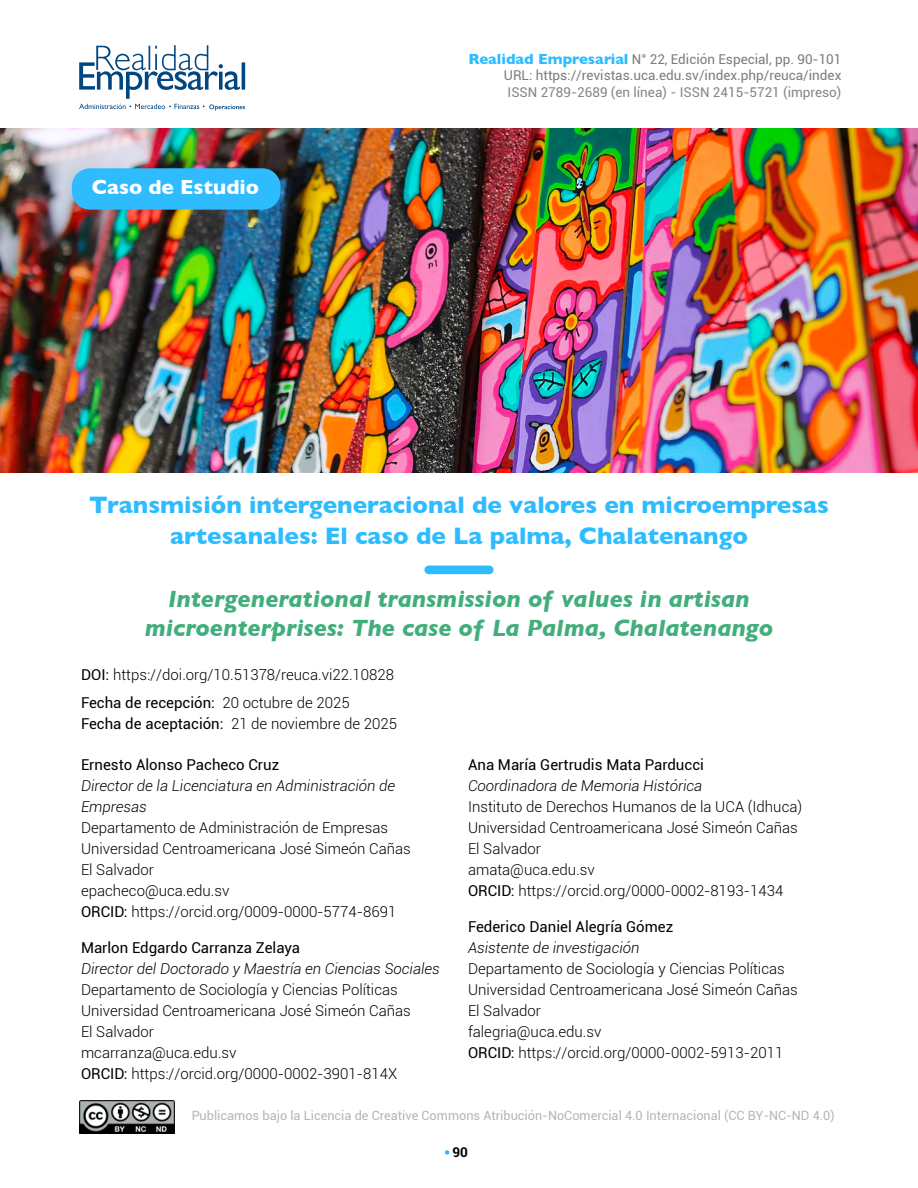
<style>
.page{position:relative;width:918px;height:1188px;background:#fff}
.page>*{position:absolute;margin:0;border:0;box-sizing:border-box;transform-origin:0 0}
.t1{font:700 24.3px/30.8px "Gill Sans";color:#2ebcff;text-align:center}
.t2{font:italic 700 24px/28.3px "Gill Sans";color:#42ae7c;text-align:center}
.t3{font:700 20.7px "Gill Sans";color:#fff}
.t4{font:300 15px/21px "Roboto";color:#000}
.t5{font:italic 300 15px/21px "Roboto";color:#000}
.t6{font:15px "Roboto";color:#000}
.t7{font:13.5px/16.2px "Roboto";color:#7b7c7e;text-align:right}
.t8{font:13.5px "Roboto";color:#858582}
.t9{font:700 13.5px "Roboto";color:#000}
.t10{font:12.75px "Roboto";color:#858582}
.s1{font-family:"Gill Sans";font-weight:700;font-size:15px;color:#2ebcff}
.s2{font-weight:400}
</style>
<div class="page">
<img style="left:79px;top:1100px;width:96px;height:34px">
<svg style="left:445px;top:1150px;width:4px;height:5px"></svg>
<svg style="left:79px;top:45px;width:166px;height:66px"></svg>
<img style="left:0;top:129px;width:918px;height:343px">
<div style="left:72px;top:168px;width:209px;height:42px;background:#2ebcff;border-radius:18px"></div>
<div style="left:424px;top:566px;width:70px;height:8px;background:#2ebcff;border-radius:4px"></div>
<h3 class="t3" style="left:92px;top:170px;width:169px">Caso de Estudio</h3>
<p class="t7" style="left:468px;top:51px;width:375px"><span class="s1">Realidad Empresarial</span> N° 22, Edición Especial, pp. 90-101<br>URL: https://revistas.uca.edu.sv/index.php/reuca/index</p>
<p class="t8" style="left:508px;top:82px;width:335px">ISSN 2789-2689 (en línea) - ISSN 2415-5721 (impreso)</p>
<h1 class="t1" style="left:89px;top:489px;width:741px">Transmisión intergeneracional de valores en microempresas artesanales: El caso de La palma, Chalatenango</h1>
<h2 class="t2" style="left:145px;top:585px;width:630px">Intergenerational transmission of values in artisan microenterprises: The case of La Palma, Chalatenango</h2>
<p class="t4" style="left:81px;top:661px;width:315px;line-height:27.8px"><span class="s2">DOI:</span> https://doi.org/10.51378/reuca.vi22.10828<br><span class="s2">Fecha de recepción:</span> 20 octubre de 2025</p>
<p class="t4" style="left:81px;top:713px;width:318px"><span class="s2">Fecha de aceptación:</span> 21 de noviembre de 2025</p>
<p class="t6" style="left:468px;top:754px;width:237px">Ana María Gertrudis Mata Parducci</p>
<p class="t5" style="left:468px;top:774px;width:236px">Coordinadora de Memoria Histórica</p>
<p class="t4" style="left:468px;top:795px;width:336px">Instituto de Derechos Humanos de la UCA (Idhuca)<br>Universidad Centroamericana José Simeón Cañas El Salvador<br>amata@uca.edu.sv<br><span class="s2">ORCID:</span> https://orcid.org/0000-0002-8193-1434</p>
<p class="t6" style="left:468px;top:916px;width:207px">Federico Daniel Alegría Gómez</p>
<p class="t5" style="left:468px;top:936px;width:173px">Asistente de investigación</p>
<p class="t4" style="left:468px;top:957px;width:331px">Departamento de Sociología y Ciencias Políticas Universidad Centroamericana José Simeón Cañas El Salvador<br>falegria@uca.edu.sv<br><span class="s2">ORCID:</span> https://orcid.org/0000-0002-5913-2011</p>
<p class="t6" style="left:81px;top:754px;width:200px">Ernesto Alonso Pacheco Cruz</p>
<p class="t5" style="left:81px;top:774px;width:316px">Director de la Licenciatura en Administración de<br>Empresas</p>
<p class="t4" style="left:81px;top:816px;width:331px">Departamento de Administración de Empresas Universidad Centroamericana José Simeón Cañas El Salvador<br>epacheco@uca.edu.sv<br><span class="s2">ORCID:</span> https://orcid.org/0009-0000-5774-8691</p>
<p class="t6" style="left:81px;top:937px;width:221px">Marlon Edgardo Carranza Zelaya</p>
<p class="t5" style="left:81px;top:957px;width:360px">Director del Doctorado y Maestría en Ciencias Sociales</p>
<p class="t4" style="left:81px;top:978px;width:331px">Departamento de Sociología y Ciencias Políticas Universidad Centroamericana José Simeón Cañas El Salvador<br>mcarranza@uca.edu.sv<br><span class="s2">ORCID:</span> https://orcid.org/0000-0002-3901-814X</p>
<p class="t10" style="left:192px;top:1106px;width:645px">Publicamos bajo la Licencia de Creative Commons Atribución-NoComercial 4.0 Internacional (CC BY-NC-ND 4.0)</p>
<p class="t9" style="left:453px;top:1143px;width:17px">90</p>
</div>
